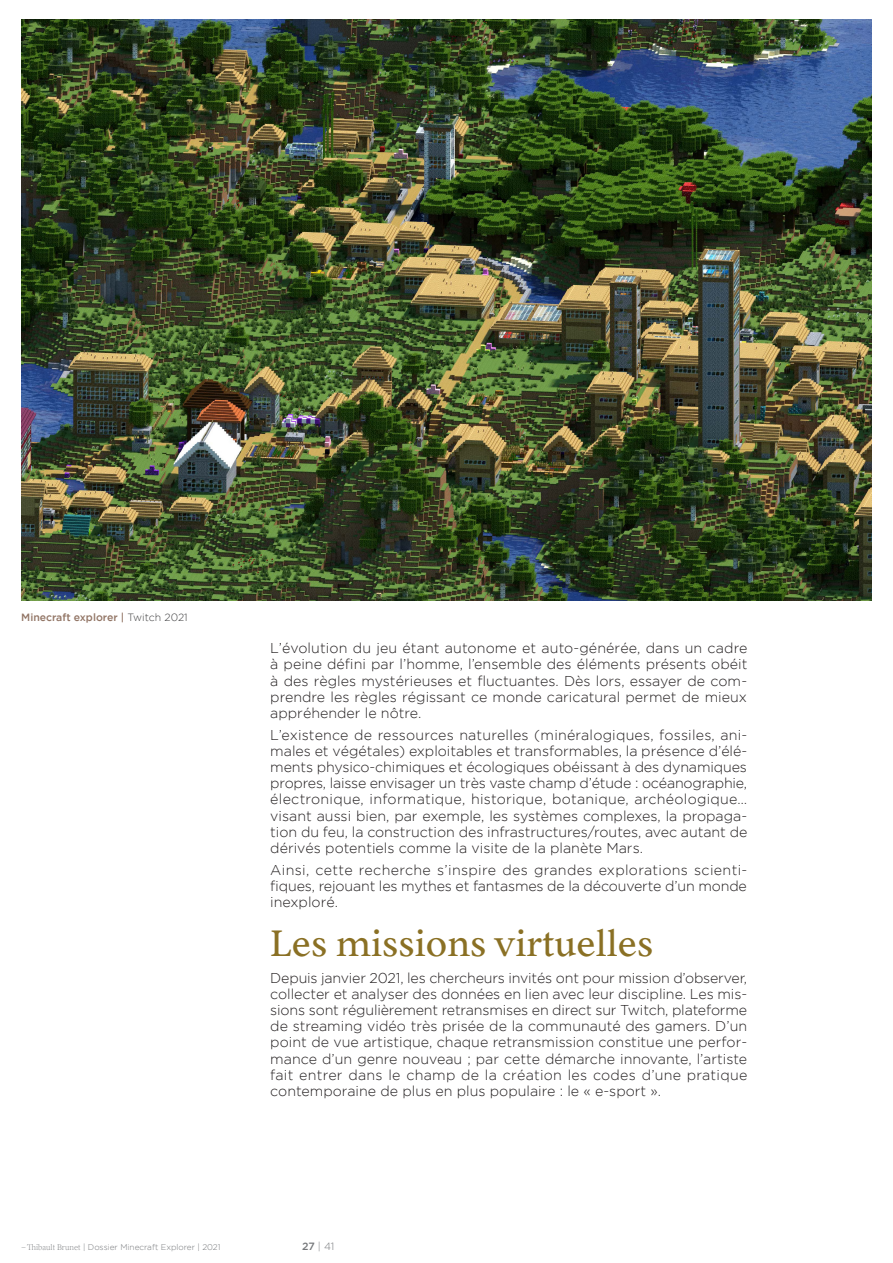
<style>
.page{position:relative;width:893px;height:1263px;background:#fff}
.page>*{position:absolute;margin:0;border:0;box-sizing:border-box;transform-origin:0 0}
.TITRE_B{font:37.5px "Inferi";color:#8a7024}
.P_txt_courant{font:300 14.25px/16.2px "Gotham";color:#231f20;text-align:justify}
.Légende_img{font:500 10.5px "Gotham";color:#927565}
.Folio{font:300 10.5px "Gotham";color:#76787b}
.Folio-2{font:300 8.25px "Gotham";color:#76787b}
.s1{font-weight:300;color:#3e3e3f}
.s2{font-family:"Inferi"}
.s3{font-weight:500}
</style>
<div class="page">
<img style="left:21px;top:20px;width:851px;height:581px">
<p class="Légende_img" style="left:21px;top:611px;width:168px">Minecraft explorer | <span class="s1">Twitch 2021</span></p>
<p class="P_txt_courant" style="left:270px;top:640px;width:479px">L’évolution du jeu étant autonome et auto-générée, dans un cadre à peine défini par l’homme, l’ensemble des éléments présents obéit à des règles mystérieuses et fluctuantes. Dès lors, essayer de com&shy;prendre les règles régissant ce monde caricatural permet de mieux appréhender le nôtre.</p>
<p class="P_txt_courant" style="left:270px;top:726px;width:479px">L’existence de ressources naturelles (minéralogiques, fossiles, ani&shy;males et végétales) exploitables et transformables, la présence d’élé&shy;ments physico-chimiques et écologiques obéissant à des dynamiques propres, laisse envisager un très vaste champ d’étude : océanographie, électronique, informatique, historique, botanique, archéologique… visant aussi bien, par exemple, les systèmes complexes, la propaga&shy;tion du feu, la construction des infrastructures/routes, avec autant de dérivés potentiels comme la visite de la planète Mars.</p>
<p class="P_txt_courant" style="left:270px;top:861px;width:478px">Ainsi, cette recherche s’inspire des grandes explorations scienti&shy;fiques, rejouant les mythes et fantasmes de la découverte d’un monde inexploré.</p>
<p class="TITRE_B" style="left:270px;top:920px;width:385px">Les missions virtuelles</p>
<p class="P_txt_courant" style="left:270px;top:969px;width:478px">Depuis janvier 2021, les chercheurs invités ont pour mission d’observer, collecter et analyser des données en lien avec leur discipline. Les mis&shy;sions sont régulièrement retransmises en direct sur Twitch, plateforme de streaming vidéo très prisée de la communauté des gamers. D’un point de vue artistique, chaque retransmission constitue une perfor&shy;mance d’un genre nouveau ; par cette démarche innovante, l’artiste fait entrer dans le champ de la création les codes d’une pratique contemporaine de plus en plus populaire : le « e-sport ».</p>
<p class="Folio-2" style="left:21px;top:1242px;width:201px"><span class="s2">–Thibault Brunet</span> | Dossier Minecraft Explorer | 2021</p>
<p class="Folio" style="left:302px;top:1240px;width:34px"><span class="s3">27</span> | 41</p>
</div>
